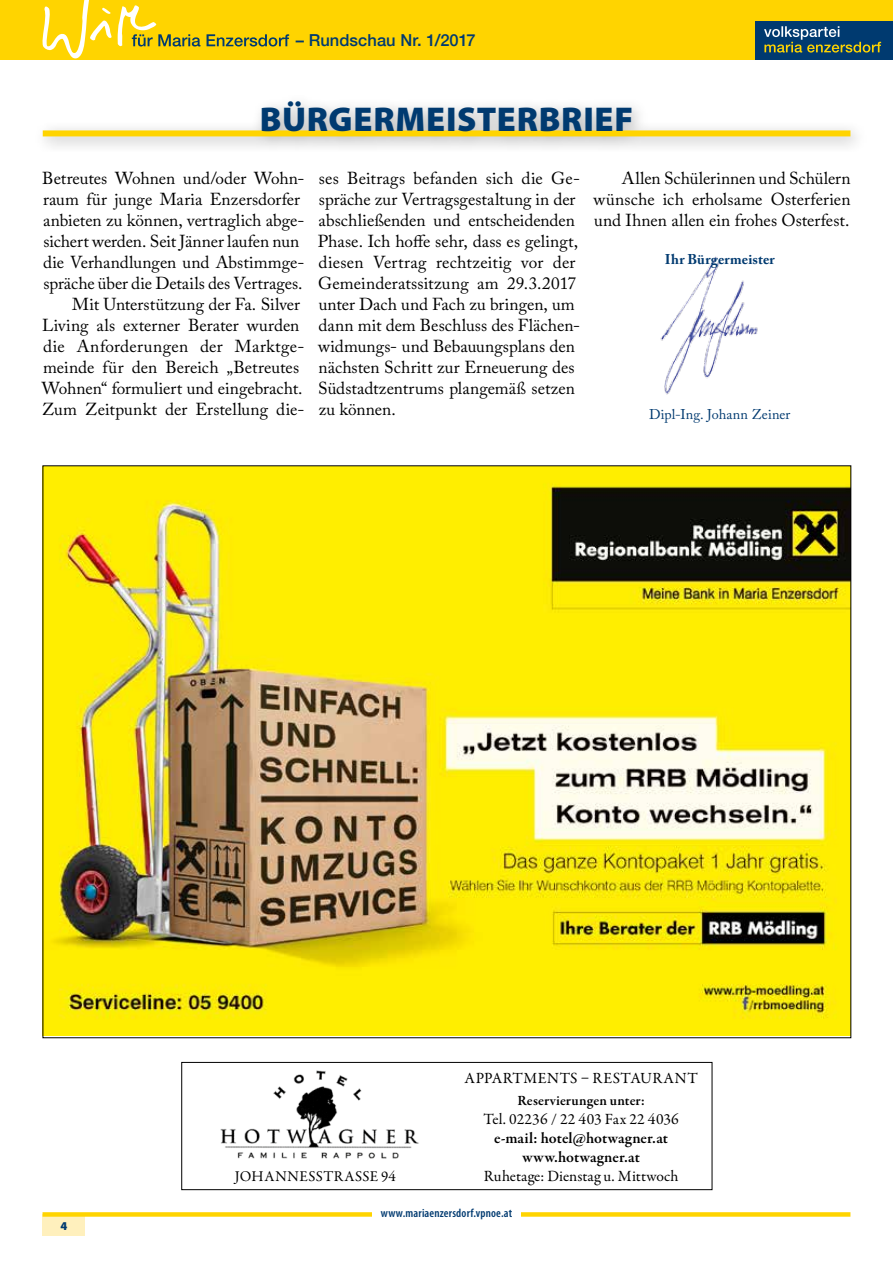
<style>
.page{position:relative;width:893px;height:1263px;background:#fff}
.page>*{position:absolute;margin:0;border:0;box-sizing:border-box;transform-origin:0 0}
.t1{font:900 34.5px "Myriad Pro";letter-spacing:.02em;color:#003a70}
.t2{font:17.25px/21px "Adobe Caslon Pro";color:#000}
.t3{font:17.25px "Adobe Caslon Pro";letter-spacing:.02em;color:#000}
.t4{font:500 16.5px "Helvetica Neue";letter-spacing:.005em;color:#003a70}
.t5{font:15.75px "Garamond Premr Pro";letter-spacing:.005em;color:#000}
.t6{font:600 15.75px/18.9px "Garamond Premr Pro";color:#000;text-align:center}
.t7{font:15.6px "Garamond Premr Pro";letter-spacing:.035em;color:#000}
.t8{font:15px "Garamond Premr Pro";letter-spacing:.035em;color:#000}
.t9{font:600 14.25px "Garamond Premr Pro";letter-spacing:.01em;color:#000}
.t10{font:14.1px "Adobe Caslon Pro";letter-spacing:.01em;color:#003a70}
.t11{font:700 14.1px "Adobe Caslon Pro";letter-spacing:.01em;color:#003a70}
.t12{font:600 condensed 12px "Myriad Pro";letter-spacing:.015em;color:#003a70}
.t13{font:900 12px "Myriad Pro";color:#003a70}
</style>
<div class="page">
<div style="left:0;top:0;width:893px;height:59px;background:#ffd400"></div>
<div style="left:755px;top:21px;width:138px;height:38px;background:#003a70"></div>
<svg style="left:764px;top:26px;width:117px;height:27px"></svg>
<svg style="left:41px;top:0;width:248px;height:60px"></svg>
<div style="left:43px;top:1214px;width:42px;height:21px;background:#fff0bd"></div>
<div style="left:43px;top:1212px;width:807px;height:5px;background:#ffd400"></div>
<div style="left:372px;top:1203px;width:149px;height:20px;background:#fff"></div>
<div style="left:34px;top:92px;width:834px;height:63px;background:#000;opacity:.3"></div>
<div style="left:43px;top:130px;width:807px;height:6px;background:#ffd400"></div>
<div style="left:181px;top:1062px;width:531px;height:128px;border:1px solid #000"></div>
<img style="left:220px;top:1070px;width:199px;height:89px">
<img style="left:45px;top:468px;width:804px;height:568px">
<img style="left:660px;top:256px;width:98px;height:139px">
<p class="t4" style="left:296px;top:27px;width:181px">– Rundschau Nr. 1/2017</p>
<h1 class="t1" style="left:260px;top:96px;width:375px">BÜRGERMEISTERBRIEF</h1>
<p class="t2" style="left:42px;top:167px;width:264px">Betreutes Wohnen und/oder Wohn-</p>
<p class="t2" style="left:43px;top:188px;width:258px">raum für junge Maria Enzersdorfer</p>
<p class="t2" style="left:43px;top:209px;width:263px">anbieten zu können, vertraglich abge-</p>
<p class="t2" style="left:43px;top:230px;width:258px">sichert werden. Seit Jänner laufen nun</p>
<p class="t2" style="left:43px;top:251px;width:263px">die Verhandlungen und Abstimmge-</p>
<p class="t2" style="left:43px;top:272px;width:261px">spräche über die Details des Vertrages.</p>
<p class="t2" style="left:72px;top:293px;width:229px">Mit Unterstützung der Fa. Silver</p>
<p class="t2" style="left:42px;top:314px;width:259px">Living als externer Berater wurden</p>
<p class="t3" style="left:43px;top:336px;width:263px">die Anforderungen der Marktge-</p>
<p class="t2" style="left:43px;top:356px;width:258px">meinde für den Bereich „Betreutes</p>
<p class="t2" style="left:42px;top:377px;width:262px">Wohnen“ formuliert und eingebracht.</p>
<p class="t2" style="left:42px;top:398px;width:264px">Zum Zeitpunkt der Erstellung die-</p>
<p class="t2" style="left:318px;top:167px;width:264px">ses Beitrags befanden sich die Ge&shy;spräche zur Vertragsgestaltung in der abschließenden und entscheidenden Phase. Ich hoffe sehr, dass es gelingt, diesen Vertrag rechtzeitig vor der Gemeinderatssitzung am 29.3.2017 unter Dach und Fach zu bringen, um dann mit dem Beschluss des Flächen&shy;widmungs- und Bebauungsplans den nächsten Schritt zur Erneuerung des Südstadtzentrums plangemäß setzen zu können.</p>
<p class="t2" style="left:594px;top:167px;width:258px;text-align:justify;text-indent:28px">Allen Schülerinnen und Schülern wünsche ich erholsame Osterferien und Ihnen allen ein frohes Osterfest.</p>
<p class="t11" style="left:665px;top:250px;width:111px">Ihr Bürgermeister</p>
<p class="t10" style="left:649px;top:406px;width:143px">Dipl-Ing. Johann Zeiner</p>
<p class="t7" style="left:464px;top:1069px;width:235px">APPARTMENTS – RESTAURANT</p>
<p class="t9" style="left:517px;top:1092px;width:129px">Reservierungen unter:</p>
<p class="t5" style="left:484px;top:1109px;width:197px">Tel. 02236 / 22 403 Fax 22 4036</p>
<p class="t6" style="left:494px;top:1129px;width:175px">e-mail: hotel@hotwagner.at www.hotwagner.at</p>
<p class="t8" style="left:235px;top:1167px;width:162px">JOHANNESSTRASSE 94</p>
<p class="t5" style="left:484px;top:1166px;width:196px">Ruhetage: Dienstag u. Mittwoch</p>
<p class="t13" style="left:60px;top:1218px;width:8px">4</p>
<p class="t12" style="left:381px;top:1206px;width:133px">www.mariaenzersdorf.vpnoe.at</p>
</div>
